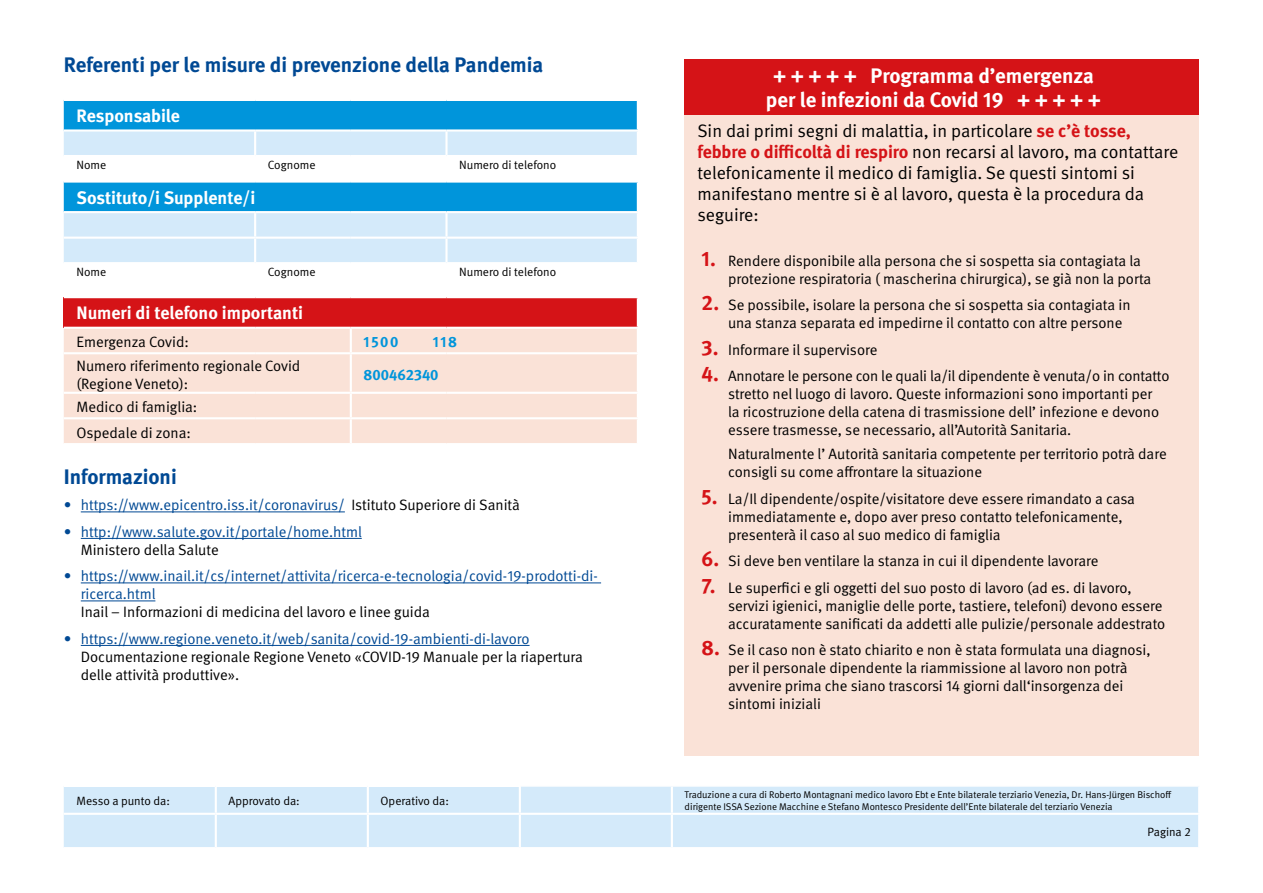
<style>
.page{position:relative;width:1263px;height:893px;background:#fff}
.page>*{position:absolute;margin:0;border:0;box-sizing:border-box;transform-origin:0 0}
.Fließtext{font:700 21px "DGUV Meta";color:#004994}
.Fließtext-2{font:700 21px/24px "DGUV Meta";color:#fff;text-align:center}
.Fließtext-3{font:18px/21px "DGUV Meta";color:#000}
.Tabelle_regular{font:700 18px "DGUV Meta";color:#fff}
.Fließtext-4{font:15px/18px "DGUV Meta";color:#000}
.Fließtext-5{font:15px/18px "DGUV Meta";color:#004994}
.Tabelle_regular-2{font:15px "DGUV Meta";color:#000}
.Tabelle_regular-3{font:700 15px "DGUV Meta";color:#0095db}
.Tabelle_regular-4{font:12px "DGUV Meta";color:#000}
.Tabelle_regular-5{font:9.75px/12px "DGUV Meta";color:#000}
.s1{color:#000}
.s2{color:#004994}
.s3{font-weight:700;color:#d51317}
.s4{font-weight:700;font-size:21px;color:#d51317}
</style>
<div class="page">
<div style="left:64px;top:101px;width:573px;height:28px;background:#0095db"></div>
<div style="left:64px;top:132px;width:573px;height:23px;background:#d4eafa"></div>
<svg style="left:64px;top:183px;width:573px;height:79px;fill:#d4eafa"></svg>
<div style="left:64px;top:297px;width:574px;height:31px;background:#d51317"></div>
<div style="left:64px;top:329px;width:573px;height:114px;background:#fae2d7"></div>
<hr style="left:254px;top:132px;width:2px;height:23px;background:#fff">
<hr style="left:445px;top:132px;width:3px;height:23px;background:#fff">
<hr style="left:64px;top:296px;width:191px;height:2px;background:#fff">
<hr style="left:255px;top:296px;width:96px;height:2px;background:#fff">
<hr style="left:351px;top:296px;width:95px;height:2px;background:#fff">
<hr style="left:446px;top:296px;width:193px;height:2px;background:#fff">
<hr style="left:637px;top:298px;width:2px;height:29px;background:#fff">
<hr style="left:64px;top:327px;width:191px;height:2px;background:#fff">
<hr style="left:255px;top:327px;width:96px;height:2px;background:#fff">
<hr style="left:351px;top:327px;width:95px;height:2px;background:#fff">
<hr style="left:350px;top:329px;width:2px;height:23px;background:#fff">
<hr style="left:446px;top:327px;width:193px;height:2px;background:#fff">
<hr style="left:64px;top:352px;width:191px;height:2px;background:#fff">
<hr style="left:255px;top:352px;width:96px;height:2px;background:#fff">
<hr style="left:351px;top:352px;width:95px;height:2px;background:#fff">
<hr style="left:350px;top:354px;width:2px;height:38px;background:#fff">
<hr style="left:446px;top:352px;width:193px;height:2px;background:#fff">
<hr style="left:64px;top:392px;width:191px;height:2px;background:#fff">
<hr style="left:255px;top:392px;width:96px;height:2px;background:#fff">
<hr style="left:351px;top:392px;width:95px;height:2px;background:#fff">
<hr style="left:350px;top:394px;width:2px;height:23px;background:#fff">
<hr style="left:446px;top:392px;width:193px;height:2px;background:#fff">
<hr style="left:64px;top:417px;width:191px;height:2px;background:#fff">
<hr style="left:255px;top:417px;width:96px;height:2px;background:#fff">
<hr style="left:351px;top:417px;width:95px;height:2px;background:#fff">
<hr style="left:350px;top:419px;width:2px;height:24px;background:#fff">
<hr style="left:446px;top:417px;width:193px;height:2px;background:#fff">
<hr style="left:64px;top:211px;width:191px;height:2px;background:#fff">
<hr style="left:255px;top:211px;width:96px;height:2px;background:#fff">
<hr style="left:254px;top:213px;width:2px;height:24px;background:#fff">
<hr style="left:351px;top:211px;width:95px;height:2px;background:#fff">
<hr style="left:446px;top:211px;width:193px;height:2px;background:#fff">
<hr style="left:445px;top:213px;width:3px;height:24px;background:#fff">
<hr style="left:64px;top:237px;width:191px;height:2px;background:#fff">
<hr style="left:255px;top:237px;width:96px;height:2px;background:#fff">
<hr style="left:254px;top:239px;width:2px;height:23px;background:#fff">
<hr style="left:351px;top:237px;width:95px;height:2px;background:#fff">
<hr style="left:446px;top:237px;width:193px;height:2px;background:#fff">
<hr style="left:445px;top:239px;width:3px;height:23px;background:#fff">
<div style="left:685px;top:60px;width:514px;height:696px;background:#fae2d7"></div>
<hr style="left:81px;top:511px;width:264px;height:1px;background:#004994">
<hr style="left:81px;top:538px;width:281px;height:1px;background:#004994">
<hr style="left:81px;top:582px;width:520px;height:1px;background:#004994">
<hr style="left:81px;top:600px;width:74px;height:1px;background:#004994">
<hr style="left:81px;top:645px;width:448px;height:1px;background:#004994">
<div style="left:64px;top:787px;width:1134px;height:60px;background:#d4eafa"></div>
<hr style="left:215px;top:787px;width:2px;height:26px;background:#fff">
<hr style="left:367px;top:787px;width:2px;height:26px;background:#fff">
<hr style="left:519px;top:787px;width:2px;height:26px;background:#fff">
<hr style="left:671px;top:787px;width:2px;height:26px;background:#fff">
<hr style="left:64px;top:813px;width:152px;height:2px;background:#fff">
<hr style="left:216px;top:813px;width:152px;height:2px;background:#fff">
<hr style="left:215px;top:815px;width:2px;height:32px;background:#fff">
<hr style="left:368px;top:813px;width:152px;height:2px;background:#fff">
<hr style="left:367px;top:815px;width:2px;height:32px;background:#fff">
<hr style="left:520px;top:813px;width:152px;height:2px;background:#fff">
<hr style="left:519px;top:815px;width:2px;height:32px;background:#fff">
<hr style="left:672px;top:813px;width:528px;height:2px;background:#fff">
<hr style="left:671px;top:815px;width:2px;height:32px;background:#fff">
<div style="left:685px;top:60px;width:514px;height:55px;background:#d51317"></div>
<p class="Fließtext" style="left:64px;top:52px;width:481px">Referenti per le misure di prevenzione della Pandemia</p>
<p class="Tabelle_regular" style="left:77px;top:105px;width:105px">Responsabile</p>
<p class="Tabelle_regular-4" style="left:77px;top:158px;width:31px">Nome</p>
<p class="Tabelle_regular-4" style="left:268px;top:158px;width:49px">Cognome</p>
<p class="Tabelle_regular-4" style="left:459px;top:158px;width:99px">Numero di telefono</p>
<p class="Tabelle_regular" style="left:77px;top:187px;width:180px">Sostituto/i Supplente/i</p>
<p class="Tabelle_regular-4" style="left:77px;top:265px;width:31px">Nome</p>
<p class="Tabelle_regular-4" style="left:268px;top:265px;width:49px">Cognome</p>
<p class="Tabelle_regular-4" style="left:459px;top:265px;width:99px">Numero di telefono</p>
<p class="Tabelle_regular" style="left:77px;top:302px;width:228px">Numeri di telefono importanti</p>
<p class="Tabelle_regular-2" style="left:77px;top:333px;width:114px">Emergenza Covid:</p>
<p class="Tabelle_regular-3" style="left:364px;top:333px;width:36px">1500</p>
<p class="Tabelle_regular-3" style="left:433px;top:333px;width:26px">118</p>
<p class="Tabelle_regular-2" style="left:77px;top:357px;width:225px">Numero riferimento regionale Covid</p>
<p class="Tabelle_regular-2" style="left:77px;top:375px;width:113px">(Regione Veneto):</p>
<p class="Tabelle_regular-3" style="left:364px;top:365px;width:77px">800462340</p>
<p class="Tabelle_regular-2" style="left:77px;top:398px;width:122px">Medico di famiglia:</p>
<p class="Tabelle_regular-2" style="left:77px;top:424px;width:116px">Ospedale di zona:</p>
<p class="Fließtext" style="left:64px;top:464px;width:115px">Informazioni</p>
<p class="Fließtext-5" style="left:64px;top:497px;width:458px">• https://www.epicentro.iss.it/coronavirus/ <span class="s1">Istituto Superiore di Sanità</span></p>
<p class="Fließtext-5" style="left:81px;top:523px;width:283px;text-indent:-17px">• http://www.salute.gov.it/portale/home.html<br><span class="s1">Ministero della Salute</span></p>
<p class="Fließtext-5" style="left:81px;top:568px;width:519px;text-indent:-17px">• https://www.inail.it/cs/internet/attivita/ricerca-e-tecnologia/covid-19-prodotti-di&shy;ricerca.html<br><span class="s1">Inail – Informazioni di medicina del lavoro e linee guida</span></p>
<p class="Fließtext-4" style="left:81px;top:630px;width:503px;text-indent:-17px"><span class="s2">• https://www.regione.veneto.it/web/sanita/covid-19-ambienti-di-lavoro<br></span>Documentazione regionale Regione Veneto «COVID-19 Manuale per la riapertura delle attività produttive».</p>
<p class="Fließtext-2" style="left:766px;top:64px;width:337px">+ + + + + Programma d’emergenza per le infezioni da Covid 19 + + + + +</p>
<p class="Fließtext-3" style="left:697px;top:121px;width:482px">Sin dai primi segni di malattia, in particolare <span class="s3">se c’è tosse, febbre o difficoltà di respiro</span> non recarsi al lavoro, ma contattare telefonicamente il medico di famiglia. Se questi sintomi si manifestano mentre si è al lavoro, questa è la procedura da seguire:</p>
<p class="Fließtext-4" style="left:728px;top:252px;width:425px;text-indent:-26px"><span class="s4">1.</span> Rendere disponibile alla persona che si sospetta sia contagiata la protezione respiratoria ( mascherina chirurgica), se già non la porta</p>
<p class="Fließtext-4" style="left:728px;top:297px;width:404px;text-indent:-26px"><span class="s4">2.</span> Se possibile, isolare la persona che si sospetta sia contagiata in una stanza separata ed impedirne il contatto con altre persone</p>
<p class="Fließtext-4" style="left:702px;top:341px;width:177px"><span class="s4">3.</span> Informare il supervisore</p>
<p class="Fließtext-4" style="left:728px;top:368px;width:443px;text-indent:-26px"><span class="s4">4.</span> Annotare le persone con le quali la/il dipendente è venuta/o in contatto stretto nel luogo di lavoro. Queste informazioni sono importanti per<br>la ricostruzione della catena di trasmissione dell’ infezione e devono essere trasmesse, se necessario, all’Autorità Sanitaria.</p>
<p class="Fließtext-4" style="left:728px;top:446px;width:440px">Naturalmente l’ Autorità sanitaria competente per territorio potrà dare consigli su come affrontare la situazione</p>
<p class="Fließtext-4" style="left:728px;top:490px;width:408px;text-indent:-26px"><span class="s4">5.</span> La/Il dipendente/ospite/visitatore deve essere rimandato a casa immediatamente e, dopo aver preso contatto telefonicamente, presenterà il caso al suo medico di famiglia</p>
<p class="Fließtext-4" style="left:702px;top:553px;width:398px"><span class="s4">6.</span> Si deve ben ventilare la stanza in cui il dipendente lavorare</p>
<p class="Fließtext-4" style="left:728px;top:579px;width:439px;text-indent:-26px"><span class="s4">7.</span> Le superfici e gli oggetti del suo posto di lavoro (ad es. di lavoro, servizi igienici, maniglie delle porte, tastiere, telefoni) devono essere accuratamente sanificati da addetti alle pulizie/personale addestrato</p>
<p class="Fließtext-4" style="left:728px;top:642px;width:424px;text-indent:-26px"><span class="s4">8.</span> Se il caso non è stato chiarito e non è stata formulata una diagnosi, per il personale dipendente la riammissione al lavoro non potrà avvenire prima che siano trascorsi 14 giorni dall‘insorgenza dei sintomi iniziali</p>
<p class="Tabelle_regular-4" style="left:77px;top:794px;width:95px">Messo a punto da:</p>
<p class="Tabelle_regular-4" style="left:229px;top:794px;width:73px">Approvato da:</p>
<p class="Tabelle_regular-4" style="left:381px;top:794px;width:70px">Operativo da:</p>
<p class="Tabelle_regular-5" style="left:685px;top:788px;width:488px">Traduzione a cura di Roberto Montagnani medico lavoro Ebt e Ente bilaterale terziario Venezia, Dr. Hans-Jürgen Bischoff dirigente ISSA Sezione Macchine e Stefano Montesco Presidente dell’Ente bilaterale del terziario Venezia</p>
<p class="Tabelle_regular-4" style="left:1147px;top:825px;width:45px">Pagina 2</p>
</div>
